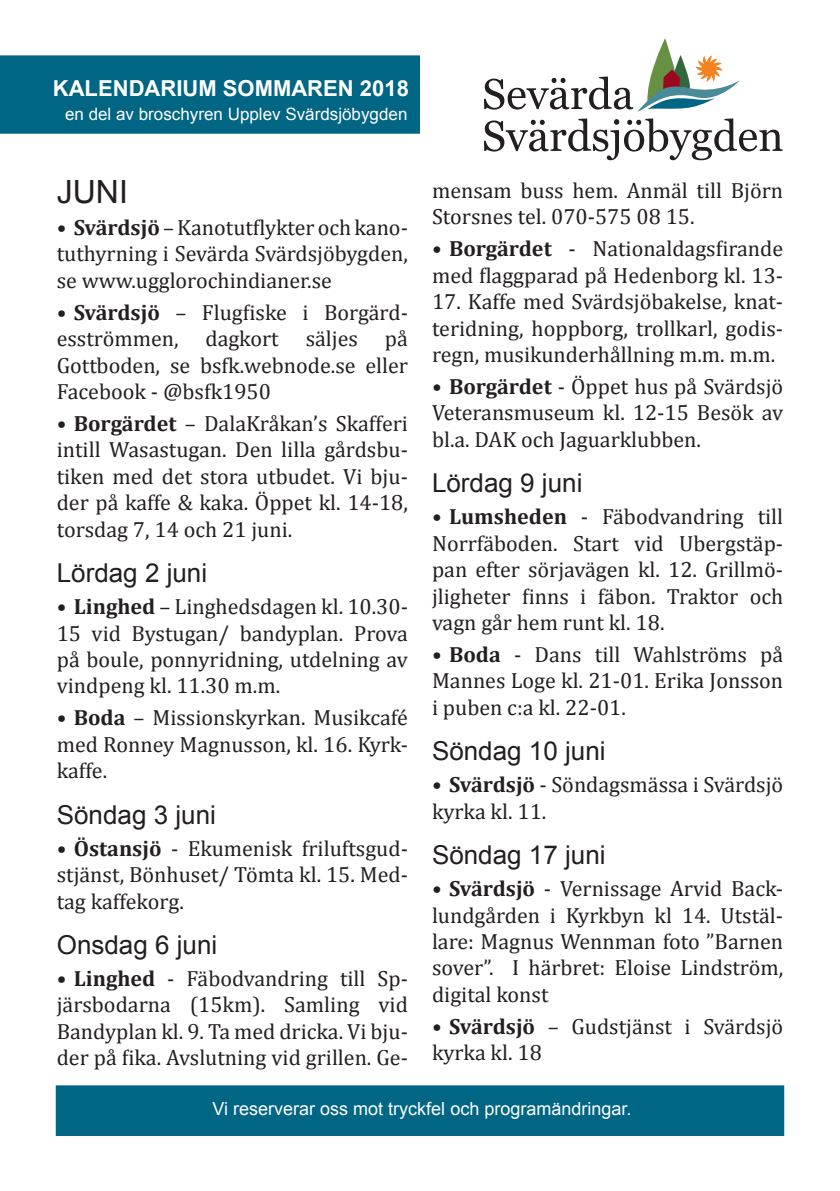
<style>
.page{position:relative;width:840px;height:1191px;background:#fff}
.page>*{position:absolute;margin:0;border:0;box-sizing:border-box;transform-origin:0 0}
.Månad{font:32px "Arial";color:#231f20}
.Dag{font:26px "Arial";color:#231f20}
.t1{font:22px/26.4px "Cambria";color:#231f20;text-align:justify}
.t2{font:700 22px "Arial";color:#fff}
.t3{font:18px "Arial";color:#fff}
.t4{font:17px "Arial";color:#fff}
.s1{font-weight:700}
</style>
<div class="page">
<div style="left:56px;top:1085px;width:727px;height:51px;background:#016584;border:2px solid #016584"></div>
<div style="left:0;top:55px;width:420px;height:79px;background:#016584"></div>
<svg style="left:484px;top:118px;width:298px;height:42px"></svg>
<svg style="left:484px;top:38px;width:256px;height:74px"></svg>
<p class="t2" style="left:53px;top:74px;width:357px">KALENDARIUM SOMMAREN 2018</p>
<p class="t4" style="left:65px;top:102px;width:344px">en del av broschyren Upplev Svärdsjöbygden</p>
<p class="Månad" style="left:57px;top:170px;width:73px">JUNI</p>
<p class="t1" style="left:57px;top:214px;width:352px"><span class="s1">• Svärdsjö</span> – Kanotutflykter och kano&shy;tuthyrning i Sevärda Svärdsjöbygden, se www.ugglorochindianer.se</p>
<p class="t1" style="left:57px;top:299px;width:352px"><span class="s1">• Svärdsjö</span> – Flugfiske i Borgärd&shy;esströmmen, dagkort säljes på Gottboden, se bsfk.webnode.se eller Facebook - @bsfk1950</p>
<p class="t1" style="left:57px;top:410px;width:352px"><span class="s1">• Borgärdet</span> – DalaKråkan’s Skafferi intill Wasastugan. Den lilla gårdsbu&shy;tiken med det stora utbudet. Vi bju&shy;der på kaffe &amp; kaka. Öppet kl. 14-18, torsdag 7, 14 och 21 juni.</p>
<p class="Dag" style="left:57px;top:556px;width:152px">Lördag 2 juni</p>
<p class="t1" style="left:57px;top:593px;width:352px"><span class="s1">• Linghed</span> – Linghedsdagen kl. 10.30- 15 vid Bystugan/ bandyplan. Prova på boule, ponnyridning, utdelning av vindpeng kl. 11.30 m.m.</p>
<p class="t1" style="left:57px;top:704px;width:352px"><span class="s1">• Boda</span> – Missionskyrkan. Musikcafé med Ronney Magnusson, kl. 16. Kyrk&shy;kaffe.</p>
<p class="Dag" style="left:57px;top:797px;width:160px">Söndag 3 juni</p>
<p class="t1" style="left:57px;top:835px;width:352px"><span class="s1">• Östansjö</span> - Ekumenisk friluftsgud&shy;stjänst, Bönhuset/ Tömta kl. 15. Med&shy;tag kaffekorg.</p>
<p class="Dag" style="left:57px;top:927px;width:162px">Onsdag 6 juni</p>
<p class="t1" style="left:57px;top:965px;width:352px"><span class="s1">• Linghed</span> - Fäbodvandring till Sp&shy;järsbodarna (15km). Samling vid Bandyplan kl. 9. Ta med dricka. Vi bju&shy;der på fika. Avslutning vid grillen. Ge-</p>
<p class="t1" style="left:432px;top:177px;width:352px">mensam buss hem. Anmäl till Björn<br>Storsnes tel. 070-575 08 15.</p>
<p class="t1" style="left:432px;top:235px;width:352px"><span class="s1">• Borgärdet</span> - Nationaldagsfirande med flaggparad på Hedenborg kl. 13-</p>
<p class="t1" style="left:432px;top:288px;width:352px">17. Kaffe med Svärdsjöbakelse, knat&shy;teridning, hoppborg, trollkarl, godis&shy;regn, musikunderhållning m.m. m.m.</p>
<p class="t1" style="left:432px;top:373px;width:352px"><span class="s1">• Borgärdet</span> - Öppet hus på Svärdsjö Veteransmuseum kl. 12-15 Besök av bl.a. DAK och Jaguarklubben.</p>
<p class="Dag" style="left:432px;top:466px;width:152px">Lördag 9 juni</p>
<p class="t1" style="left:432px;top:503px;width:352px"><span class="s1">• Lumsheden</span> - Fäbodvandring till Norrfäboden. Start vid Ubergstäp&shy;pan efter sörjavägen kl. 12. Grillmö&shy;jligheter finns i fäbon. Traktor och vagn går hem runt kl. 18.</p>
<p class="t1" style="left:432px;top:641px;width:352px"><span class="s1">• Boda</span> - Dans till Wahlströms på Mannes Loge kl. 21-01. Erika Jonsson i puben c:a kl. 22-01.</p>
<p class="Dag" style="left:432px;top:734px;width:175px">Söndag 10 juni</p>
<p class="t1" style="left:432px;top:771px;width:352px"><span class="s1">• Svärdsjö</span> - Söndagsmässa i Svärdsjö kyrka kl. 11.</p>
<p class="Dag" style="left:432px;top:838px;width:175px">Söndag 17 juni</p>
<p class="t1" style="left:432px;top:875px;width:352px"><span class="s1">• Svärdsjö</span> - Vernissage Arvid Back&shy;lundgården i Kyrkbyn kl 14. Utstäl&shy;lare: Magnus Wennman foto ”Barnen sover”. I härbret: Eloise Lindström, digital konst</p>
<p class="t1" style="left:432px;top:1013px;width:352px"><span class="s1">• Svärdsjö</span> – Gudstjänst i Svärdsjö kyrka kl. 18</p>
<p class="t3" style="left:212px;top:1097px;width:420px">Vi reserverar oss mot tryckfel och programändringar.</p>
</div>
